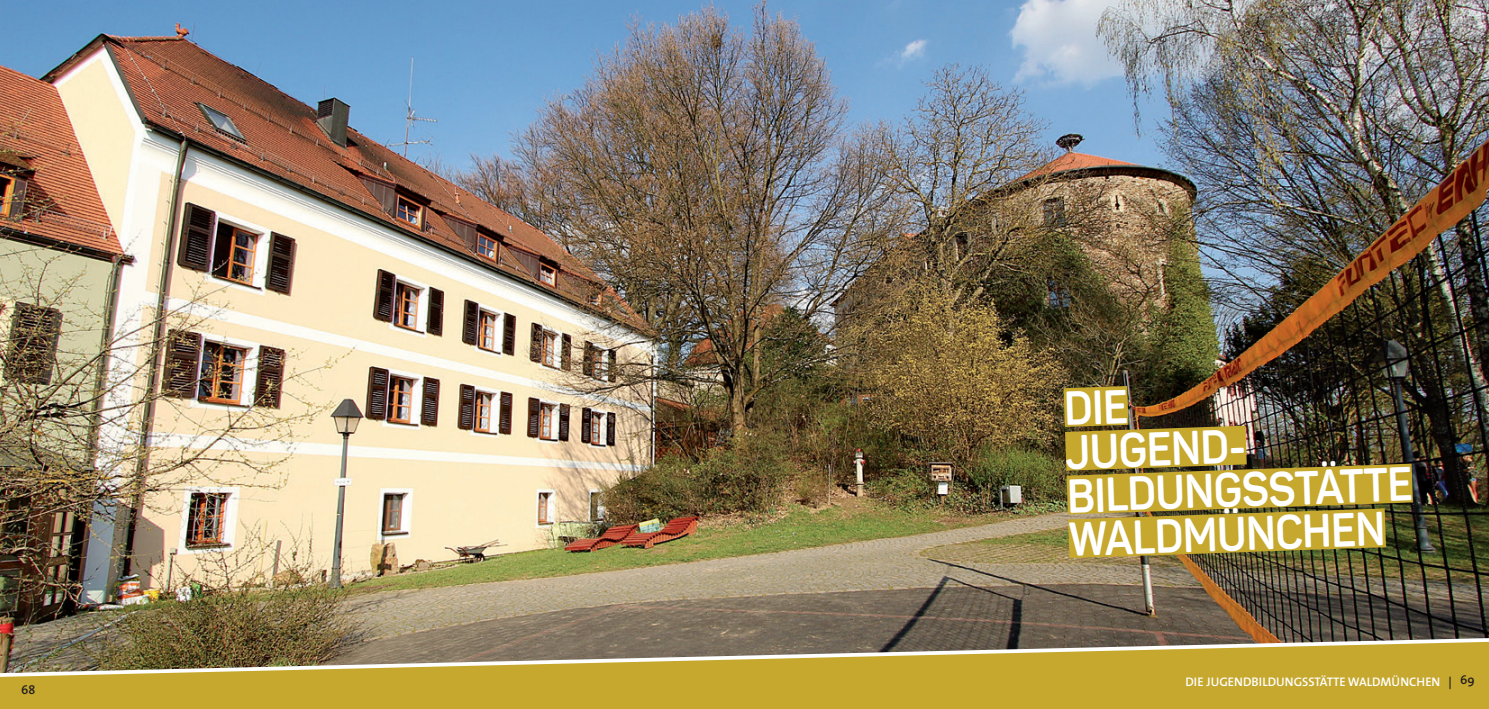
<style>
.page{position:relative;width:1489px;height:709px;background:#fff}
.page>*{position:absolute;margin:0;border:0;box-sizing:border-box;transform-origin:0 0}
.t1{font:700 47.5px/43.8px "Panton";color:#fff;scale:.9 1}
.t2{font:13.75px "The Mix Semi Bold Caps";color:#fff;scale:.95 1}
.t3{font:600 12.5px "The Sans";color:#fff}
.t4{font:600 12.5px "The Sans";color:#231f20}
.s1{color:#231f20}
</style>
<div class="page">
<img style="left:0;top:0;width:1488px;height:636px">
<img style="left:1024px;top:365px;width:428px;height:214px">
<svg style="left:0;top:636px;width:1488px;height:73px;background:#b29a41"></svg>
<h1 class="t1" style="left:1063px;top:386px;width:385px;rotate:-2deg">DIE<br>JUGEND-<br>BILDUNGSSTÄTTE<br>WALDMÜNCHEN</h1>
<p class="t3" style="left:1185px;top:671px;width:291px">DIE JUGENDBILDUNGSSTÄTTE WALDMÜNCHEN <span class="s1">| </span><sup>69</sup></p>
<p class="t4" style="left:21px;top:679px;width:16px">68</p>
<p class="t2" style="left:1309px;top:676px;width:136px">2 MEDIENPÄDAGOGIK</p>
</div>
